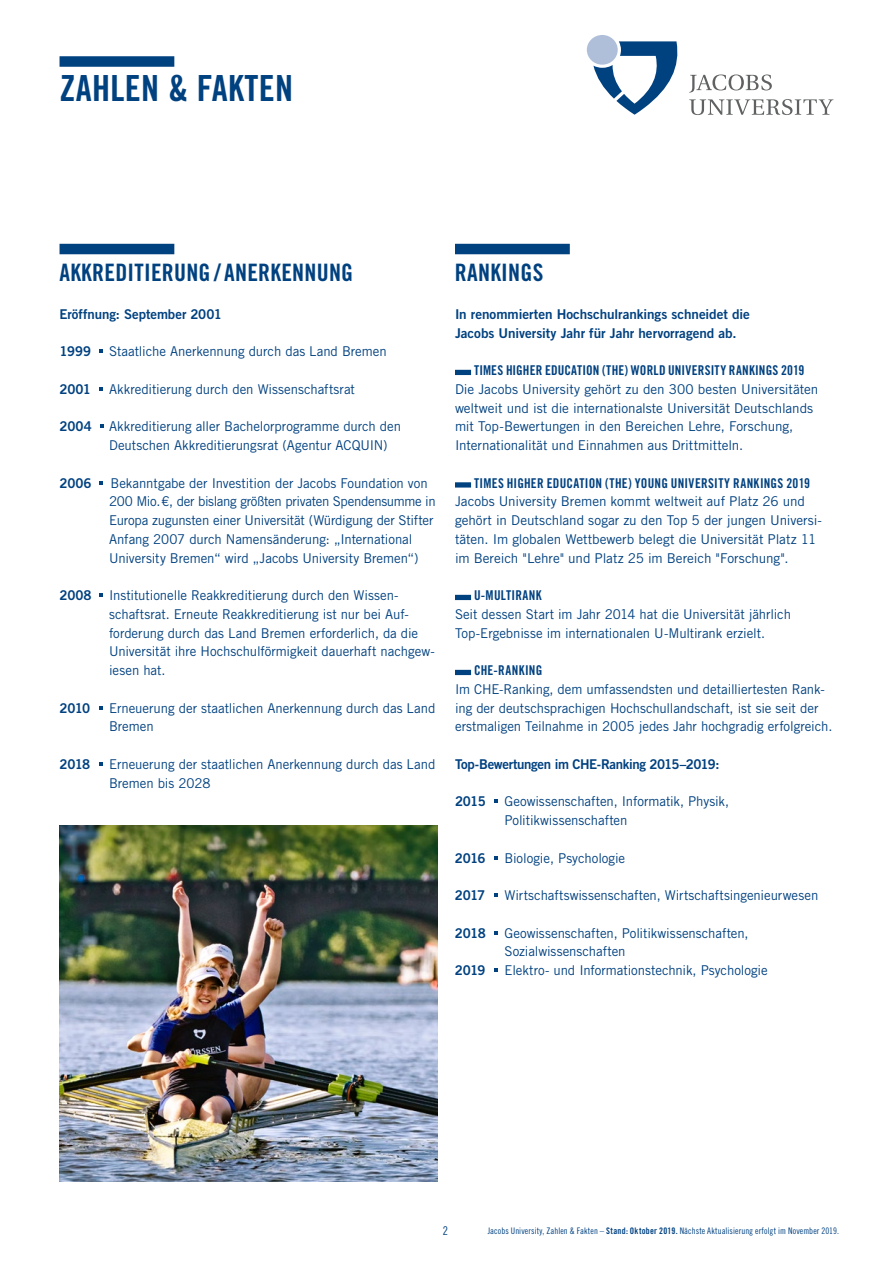
<style>
.page{position:relative;width:893px;height:1263px;background:#fff}
.page>*{position:absolute;margin:0;border:0;box-sizing:border-box;transform-origin:0 0}
.t1{font:36px "Trade Gothic LT Std Bd Cn 20";letter-spacing:.01em;color:#004180}
.t2{font:24px "Trade Gothic LT Std Bd Cn 20";letter-spacing:.01em;color:#004180}
.t3{font:13.5px/18.8px "Trade Gothic LT Std";letter-spacing:-.005em;color:#004180}
.t4{font:13.5px/18.8px "Trade Gothic LT Std Bd 2";letter-spacing:-.005em;color:#004180}
.t5{font:13.5px "Trade Gothic LT Std Bd Cn 20";letter-spacing:.015em;color:#004180}
.t6{font:13.5px "Trade Gothic LT Std Bd 2";letter-spacing:-.03em;color:#004180}
.t7{font:12.15px "Trade Gothic LT Std Cn 18";color:#004180}
.t8{font:9px "Trade Gothic LT Std Cn 18";letter-spacing:.015em;color:#004180}
.s1{font-family:"Trade Gothic LT Std Bd Cn 20"}
</style>
<div class="page">
<svg style="left:99px;top:349px;width:3px;height:4px"></svg>
<svg style="left:99px;top:387px;width:3px;height:4px"></svg>
<svg style="left:100px;top:424px;width:4px;height:4px"></svg>
<svg style="left:99px;top:593px;width:3px;height:4px"></svg>
<svg style="left:99px;top:706px;width:3px;height:4px"></svg>
<svg style="left:99px;top:762px;width:3px;height:4px"></svg>
<div style="left:455px;top:370px;width:16px;height:5px;background:#004180"></div>
<div style="left:455px;top:482px;width:16px;height:6px;background:#004180"></div>
<div style="left:455px;top:595px;width:16px;height:5px;background:#004180"></div>
<div style="left:455px;top:670px;width:16px;height:5px;background:#004180"></div>
<svg style="left:494px;top:799px;width:4px;height:4px"></svg>
<svg style="left:494px;top:856px;width:4px;height:4px"></svg>
<svg style="left:494px;top:893px;width:4px;height:4px"></svg>
<svg style="left:494px;top:931px;width:4px;height:4px"></svg>
<svg style="left:494px;top:968px;width:4px;height:4px"></svg>
<div style="left:60px;top:244px;width:114px;height:10px;background:#004180"></div>
<div style="left:455px;top:244px;width:115px;height:10px;background:#004180"></div>
<svg style="left:586px;top:35px;width:248px;height:80px"></svg>
<div style="left:60px;top:56px;width:114px;height:11px;background:#004180"></div>
<img style="left:60px;top:825px;width:378px;height:356px">
<h1 class="t1" style="left:60px;top:66px;width:235px">ZAHLEN &amp; FAKTEN</h1>
<h2 class="t2" style="left:60px;top:258px;width:295px">AKKREDITIERUNG / ANERKENNUNG</h2>
<h2 class="t2" style="left:455px;top:258px;width:90px">RANKINGS</h2>
<p class="t4" style="left:60px;top:304px;width:164px">Eröffnung: September 2001</p>
<p class="t4" style="left:60px;top:342px;width:33px">1999</p>
<p class="t3" style="left:109px;top:342px;width:279px">Staatliche Anerkennung durch das Land Bremen</p>
<p class="t4" style="left:60px;top:379px;width:33px">2001</p>
<p class="t3" style="left:109px;top:379px;width:247px">Akkreditierung durch den Wissenschaftsrat</p>
<p class="t4" style="left:60px;top:417px;width:34px">2004</p>
<p class="t3" style="left:109px;top:417px;width:294px">Akkreditierung aller Bachelorprogramme durch den<br>Deutschen Akkreditierungsrat (Agentur ACQUIN)</p>
<p class="t4" style="left:60px;top:473px;width:34px">2006</p>
<p class="t3" style="left:109px;top:473px;width:328px">Bekanntgabe der Investition der Jacobs Foundation von 200 Mio.€, der bislang größten privaten Spendensumme in Europa zugunsten einer Universität (Würdigung der Stifter Anfang 2007 durch Namensänderung: „International University Bremen“ wird „Jacobs University Bremen“)</p>
<p class="t4" style="left:60px;top:586px;width:34px">2008</p>
<p class="t3" style="left:109px;top:586px;width:327px">Institutionelle Reakkreditierung durch den Wissen&shy;schaftsrat. Erneute Reakkreditierung ist nur bei Auf&shy;forderung durch das Land Bremen erforderlich, da die Universität ihre Hochschulförmigkeit dauerhaft nachgew&shy;iesen hat.</p>
<p class="t4" style="left:60px;top:698px;width:32px">2010</p>
<p class="t3" style="left:109px;top:698px;width:328px">Erneuerung der staatlichen Anerkennung durch das Land<br>Bremen</p>
<p class="t4" style="left:60px;top:754px;width:32px">2018</p>
<p class="t3" style="left:109px;top:754px;width:328px">Erneuerung der staatlichen Anerkennung durch das Land<br>Bremen bis 2028</p>
<p class="t4" style="left:455px;top:304px;width:296px">In renommierten Hochschulrankings schneidet die<br>Jacobs University Jahr für Jahr hervorragend ab.</p>
<p class="t5" style="left:474px;top:362px;width:332px">TIMES HIGHER EDUCATION (THE) WORLD UNIVERSITY RANKINGS 2019</p>
<p class="t3" style="left:455px;top:379px;width:365px">Die Jacobs University gehört zu den 300 besten Universitäten weltweit und ist die internationalste Universität Deutschlands mit Top-Bewertungen in den Bereichen Lehre, Forschung, Internationalität und Einnahmen aus Drittmitteln.</p>
<p class="t5" style="left:474px;top:474px;width:338px">TIMES HIGHER EDUCATION (THE) YOUNG UNIVERSITY RANKINGS 2019</p>
<p class="t3" style="left:455px;top:492px;width:369px">Jacobs University Bremen kommt weltweit auf Platz 26 und gehört in Deutschland sogar zu den Top 5 der jungen Universi&shy;täten. Im globalen Wettbewerb belegt die Universität Platz 11 im Bereich "Lehre" und Platz 25 im Bereich "Forschung".</p>
<p class="t5" style="left:474px;top:587px;width:69px">U-MULTIRANK</p>
<p class="t3" style="left:455px;top:604px;width:337px">Seit dessen Start im Jahr 2014 hat die Universität jährlich<br>Top-Ergebnisse im internationalen U-Multirank erzielt.</p>
<p class="t5" style="left:474px;top:662px;width:70px">CHE-RANKING</p>
<p class="t3" style="left:455px;top:679px;width:379px">Im CHE-Ranking, dem umfassendsten und detailliertesten Rank&shy;ing der deutschsprachigen Hochschullandschaft, ist sie seit der erstmaligen Teilnahme in 2005 jedes Jahr hochgradig erfolgreich.</p>
<p class="t6" style="left:455px;top:756px;width:266px">Top-Bewertungen im CHE-Ranking 2015–2019:</p>
<p class="t4" style="left:455px;top:792px;width:32px">2015</p>
<p class="t3" style="left:504px;top:792px;width:226px">Geowissenschaften, Informatik, Physik,<br>Politikwissenschaften</p>
<p class="t4" style="left:455px;top:848px;width:32px">2016</p>
<p class="t3" style="left:504px;top:848px;width:122px">Biologie, Psychologie</p>
<p class="t4" style="left:455px;top:886px;width:32px">2017</p>
<p class="t3" style="left:504px;top:886px;width:315px">Wirtschaftswissenschaften, Wirtschaftsingenieurwesen</p>
<p class="t4" style="left:455px;top:923px;width:32px">2018</p>
<p class="t3" style="left:504px;top:923px;width:246px">Geowissenschaften, Politikwissenschaften,<br>Sozialwissenschaften</p>
<p class="t4" style="left:455px;top:961px;width:32px">2019</p>
<p class="t3" style="left:504px;top:961px;width:265px">Elektro- und Informationstechnik, Psychologie</p>
<p class="t7" style="left:443px;top:1223px;width:7px">2</p>
<p class="t8" style="left:488px;top:1225px;width:353px">Jacobs University, Zahlen &amp; Fakten – <span class="s1">Stand: Oktober 2019.</span> Nächste Aktualisierung erfolgt im November 2019.</p>
</div>
